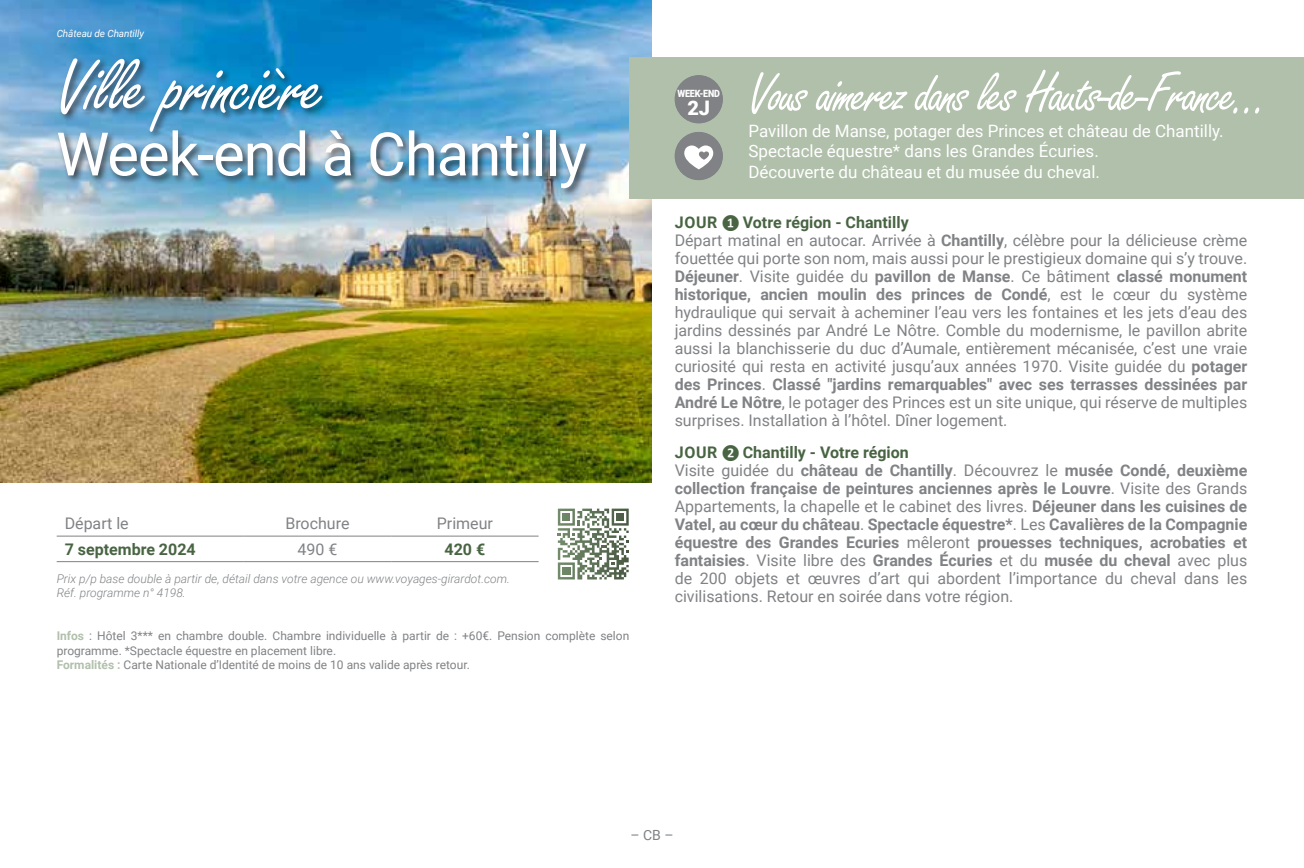
<style>
.page{position:relative;width:1304px;height:868px;background:#fff}
.page>*{position:absolute;margin:0;border:0;box-sizing:border-box;transform-origin:0 0}
.t1{font:80px "Freestyle Script";letter-spacing:-.025em;color:#fff}
.t2{font:60px "Freestyle Script";letter-spacing:-.04em;color:#fff;scale:.95 1}
.t3{font:60px "Roboto";letter-spacing:-.02em;color:#fff}
.t4{font:900 20px "Roboto";color:#fff}
.t5{font:17px/20.4px "Roboto";color:#fff}
.t6{font:16px/18px "Roboto";color:#808285}
.t7{font:700 16px/18px "Roboto";color:#808285}
.t8{font:700 16px "Roboto";color:#486442}
.t9{font:14px "Roboto";color:#808285}
.t10{font:12px/14.4px "Roboto";color:#808285}
.t11{font:italic 300 12px/14.4px "Roboto";color:#808285}
.t12{font:italic 10px "Roboto";letter-spacing:-.01em;color:#fff}
.t13{font:900 10px "Roboto";letter-spacing:-.03em;color:#fff;scale:.9 1}
.s1{font-weight:700;color:#b1c0ab}
.s2{font-weight:700;color:#486442}
.s3{font-family:"Calibri";font-weight:700;font-size:14px;color:#486442}
.s4{font-weight:700}
.s5{color:#486442}
.s6{font-family:"Calibri";font-size:14px;color:#486442}
.s7{font-weight:400}
</style>
<div class="page">
<img style="left:0;top:0;width:652px;height:482px">
<div style="left:56px;top:56px;width:539px;height:141px;background:#231f20;opacity:.75"></div>
<div style="left:629px;top:57px;width:675px;height:141px;background:#b1c0ab"></div>
<div style="left:675px;top:132px;width:48px;height:48px;background:#808285;border-radius:50%"></div>
<svg style="left:684px;top:145px;width:29px;height:24px"></svg>
<div style="left:675px;top:75px;width:48px;height:48px;background:#808285;border-radius:50%"></div>
<hr style="left:57px;top:535px;width:187px;height:1px;background:#808285">
<hr style="left:244px;top:535px;width:147px;height:1px;background:#808285">
<hr style="left:391px;top:535px;width:148px;height:1px;background:#808285">
<hr style="left:57px;top:561px;width:187px;height:1px;background:#808285">
<hr style="left:244px;top:561px;width:147px;height:1px;background:#808285">
<hr style="left:391px;top:561px;width:148px;height:1px;background:#808285">
<svg style="left:558px;top:508px;width:71px;height:71px"></svg>
<p class="t12" style="left:57px;top:27px;width:89px">Château de Chantilly</p>
<h1 class="t1" style="left:56px;top:43px;width:271px">Ville princière</h1>
<h2 class="t3" style="left:56px;top:112px;width:532px">Week-end à Chantilly</h2>
<p class="t6" style="left:65px;top:513px;width:66px">Départ le</p>
<p class="t6" style="left:285px;top:513px;width:66px">Brochure</p>
<p class="t6" style="left:437px;top:513px;width:58px">Primeur</p>
<p class="t8" style="left:65px;top:538px;width:133px">7 septembre 2024</p>
<p class="t6" style="left:298px;top:539px;width:41px">490 €</p>
<p class="t8" style="left:445px;top:538px;width:42px">420 €</p>
<p class="t11" style="left:57px;top:571px;width:455px">Prix p/p base double à partir de, détail dans votre agence ou www.voyages-girardot.com.<br>Réf. programme n° 4198.</p>
<p class="t10" style="left:57px;top:628px;width:574px"><span class="s1">Infos</span> : Hôtel 3*** en chambre double. Chambre individuelle à partir de : +60€. Pension complète selon programme. *Spectacle équestre en placement libre.<br><span class="s1">Formalités :</span> Carte Nationale d’Identité de moins de 10 ans valide après retour.</p>
<p class="t13" style="left:678px;top:86px;width:48px">WEEK-END</p>
<p class="t4" style="left:687px;top:94px;width:24px">2J</p>
<h2 class="t2" style="left:748px;top:61px;width:550px">Vous aimerez dans les Hauts-de-France...</h2>
<p class="t5" style="left:748px;top:120px;width:477px">Pavillon de Manse, potager des Princes et château de Chantilly.<br>Spectacle équestre* dans les Grandes Écuries.<br>Découverte du château et du musée du cheval.</p>
<p class="t6" style="left:675px;top:212px;width:574px"><span class="s2">JOUR</span> <span class="s3">❶</span> <span class="s2">Votre région - Chantilly<br></span>Départ matinal en autocar. Arrivée à <span class="s4">Chantilly</span>, célèbre pour la délicieuse crème fouettée qui porte son nom, mais aussi pour le prestigieux domaine qui s’y trouve.<br><span class="s4">Déjeuner</span>. Visite guidée du <span class="s4">pavillon de Manse</span>. Ce bâtiment <span class="s4">classé monument historique, ancien moulin des princes de Condé</span>, est le cœur du système hydraulique qui servait à acheminer l’eau vers les fontaines et les jets d’eau des jardins dessinés par André Le Nôtre. Comble du modernisme, le pavillon abrite aussi la blanchisserie du duc d’Aumale, entièrement mécanisée, c’est une vraie curiosité qui resta en activité jusqu’aux années 1970. Visite guidée du <span class="s4">potager des Princes</span>. <span class="s4">Classé "jardins remarquables" avec ses terrasses dessinées par André Le Nôtre</span>, le potager des Princes est un site unique, qui réserve de multiples surprises. Installation à l’hôtel. Dîner logement.</p>
<p class="t7" style="left:675px;top:442px;width:574px"><span class="s5">JOUR</span> <span class="s6">❷</span> <span class="s5">Chantilly - Votre région<br></span><span class="s7">Visite guidée du</span> château de Chantilly<span class="s7">. Découvrez le</span> musée Condé, deuxième collection française de peintures anciennes après le Louvre<span class="s7">. Visite des Grands Appartements, la chapelle et le cabinet des livres.</span> Déjeuner dans les cuisines de Vatel, au cœur du château<span class="s7">.</span> Spectacle équestre*<span class="s7">. Les</span> Cavalières de la Compagnie équestre des Grandes Ecuries <span class="s7">mêleront</span> prouesses techniques, acrobaties et fantaisies<span class="s7">. Visite libre des</span> Grandes Écuries <span class="s7">et du</span> musée du cheval <span class="s7">avec plus de 200 objets et œuvres d’art qui abordent l’importance du cheval dans les civilisations. Retour en soirée dans votre région.</span></p>
<p class="t9" style="left:630px;top:824px;width:45px">– CB –</p>
</div>
